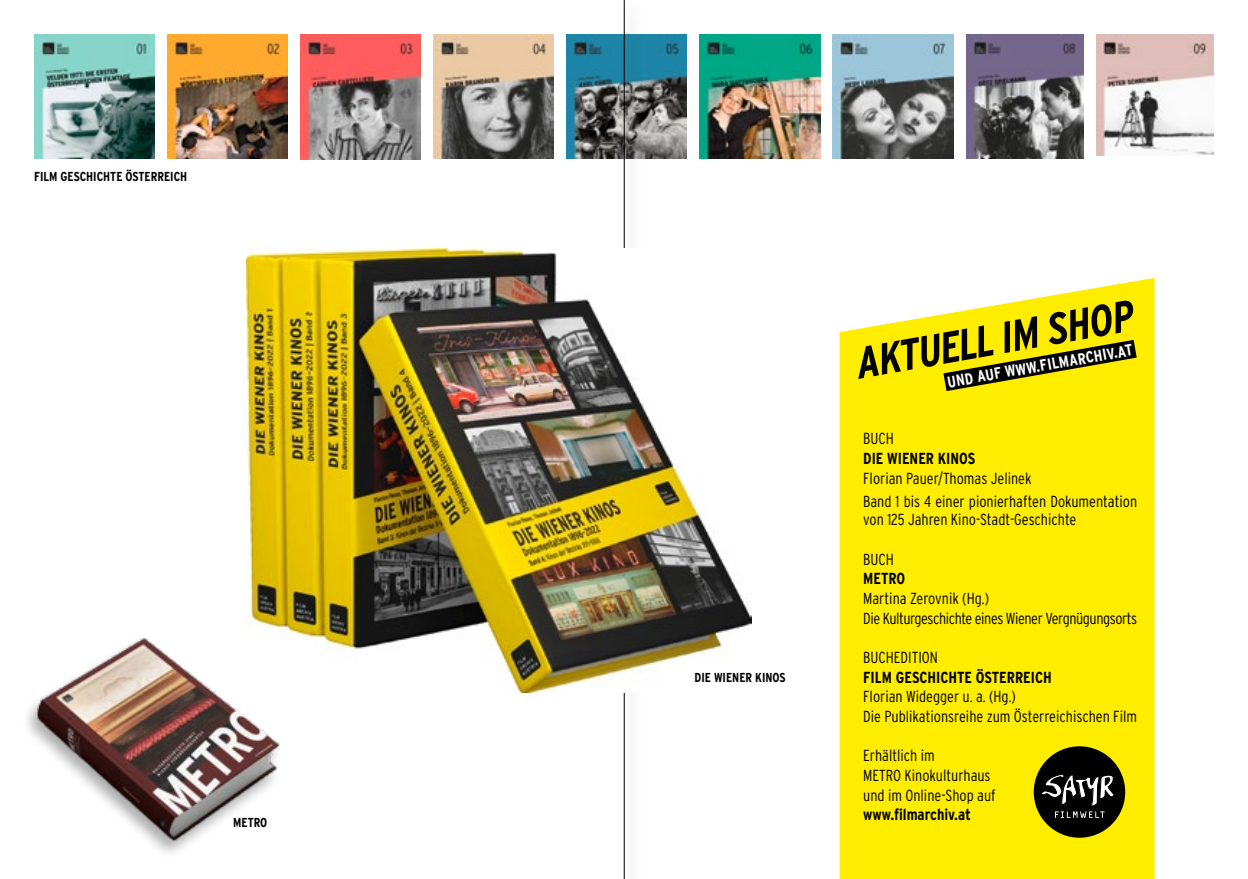
<style>
.page{position:relative;width:1248px;height:879px;background:#fff}
.page>*{position:absolute;margin:0;border:0;box-sizing:border-box;transform-origin:0 0}
.t1{font:italic 700 44px "Interstate Condensed";color:#000}
.t2{font:300 16px/19.6px "Interstate Condensed";color:#000}
.t3{font:300 16px/19.6px "Interstate Condensed";letter-spacing:-.025em;color:#000}
.t4{font:700 16px "Interstate Condensed";color:#000}
.t5{font:700 16px "Interstate Condensed";color:#fff}
.t6{font:700 13px "Interstate Condensed";color:#000}
</style>
<div class="page">
<img style="left:34px;top:34px;width:120px;height:125px">
<img style="left:167px;top:34px;width:120px;height:125px">
<img style="left:300px;top:34px;width:120px;height:126px">
<img style="left:433px;top:34px;width:120px;height:125px">
<img style="left:566px;top:34px;width:120px;height:125px">
<img style="left:699px;top:34px;width:121px;height:125px">
<img style="left:832px;top:34px;width:121px;height:125px">
<img style="left:966px;top:34px;width:117px;height:125px">
<img style="left:1096px;top:34px;width:117px;height:122px">
<div style="left:839px;top:278px;width:315px;height:601px;background:#ffed00"></div>
<svg style="left:924px;top:328px;width:231px;height:75px;background:#cbbd00"></svg>
<div style="left:1033px;top:746px;width:92px;height:91px;background:#000;border-radius:50%"></div>
<svg style="left:1040px;top:767px;width:74px;height:51px"></svg>
<div style="left:620px;top:0;width:24px;height:879px;background:#000;opacity:.75"></div>
<hr style="left:624px;top:0;width:1px;height:879px;background:#000">
<img style="left:246px;top:248px;width:505px;height:444px">
<img style="left:27px;top:582px;width:359px;height:271px">
<p class="t6" style="left:34px;top:169px;width:155px">FILM GESCHICHTE ÖSTERREICH</p>
<p class="t6" style="left:233px;top:815px;width:36px">METRO</p>
<p class="t6" style="left:694px;top:670px;width:92px">DIE WIENER KINOS</p>
<h1 class="t1" style="left:853px;top:339px;width:282px;rotate:-10deg">AKTUELL IM SHOP</h1>
<p class="t5" style="left:945px;top:373px;width:189px;rotate:-10deg">UND AUF WWW.FILMARCHIV.AT</p>
<p class="t2" style="left:863px;top:429px;width:32px">BUCH</p>
<p class="t4" style="left:863px;top:449px;width:113px">DIE WIENER KINOS</p>
<p class="t2" style="left:863px;top:466px;width:275px;line-height:23.6px">Florian Pauer/Thomas Jelinek<br>Band 1 bis 4 einer pionierhaften Dokumentation</p>
<p class="t2" style="left:863px;top:510px;width:215px">von 125 Jahren Kino-Stadt-Geschichte</p>
<p class="t2" style="left:863px;top:549px;width:32px">BUCH</p>
<p class="t4" style="left:863px;top:570px;width:43px">METRO</p>
<p class="t3" style="left:863px;top:588px;width:275px">Martina Zerovnik (Hg.)<br>Die Kulturgeschichte eines Wiener Vergnügungsorts</p>
<p class="t2" style="left:863px;top:647px;width:76px">BUCHEDITION</p>
<p class="t4" style="left:863px;top:668px;width:190px">FILM GESCHICHTE ÖSTERREICH</p>
<p class="t2" style="left:863px;top:687px;width:275px">Florian Widegger u. a. (Hg.)<br>Die Publikationsreihe zum Österreichischen Film</p>
<p class="t2" style="left:863px;top:746px;width:134px">Erhältlich im<br>METRO Kinokulturhaus und im Online-Shop auf</p>
<p class="t4" style="left:863px;top:806px;width:109px">www.filmarchiv.at</p>
</div>
